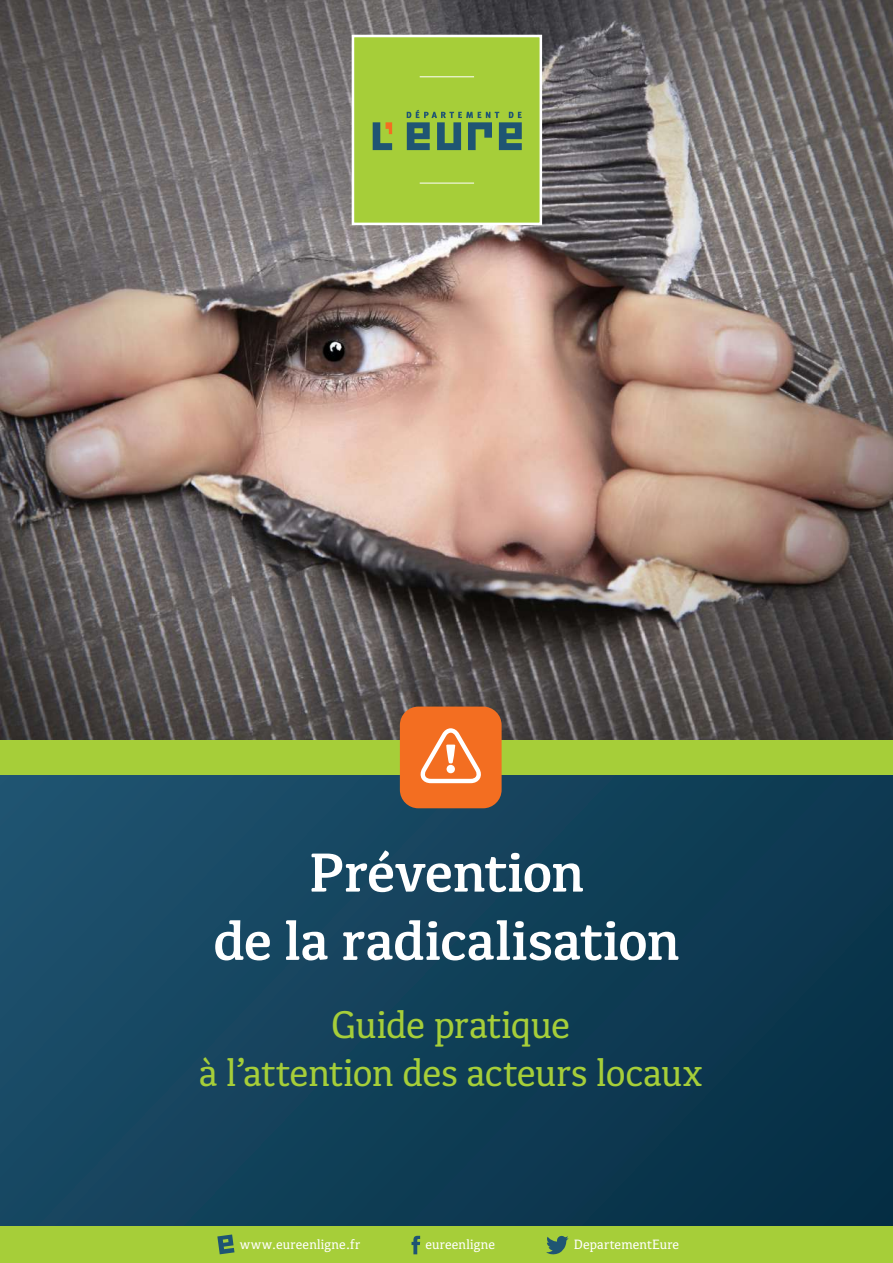
<style>
.page{position:relative;width:893px;height:1263px;background:#fff}
.page>*{position:absolute;margin:0;border:0;box-sizing:border-box;transform-origin:0 0}
.t1{font:600 56.85px/68.2px "Kefa II Pro";letter-spacing:-.01em;color:#fff;text-align:center}
.t2{font:40.05px/48px "Kefa II Pro";letter-spacing:-.015em;color:#a6ce39;text-align:center}
.t3{font:13.95px "Kefa II Pro";letter-spacing:.01em;color:#fff}
</style>
<div class="page">
<div style="left:0;top:775px;width:893px;height:488px;background:linear-gradient(to right,#1c4e6a,#083249)"></div>
<img style="left:0;top:0;width:893px;height:740px">
<div style="left:0;top:740px;width:893px;height:35px;background:#a6ce39"></div>
<div style="left:352px;top:35px;width:190px;height:190px;background:#a6ce39;border:3px solid #fff"></div>
<hr style="left:420px;top:183px;width:54px;height:1px;background:#fff">
<hr style="left:420px;top:76px;width:54px;height:1px;background:#fff">
<svg style="left:373px;top:122px;width:19px;height:28px"></svg>
<svg style="left:407px;top:110px;width:115px;height:40px"></svg>
<div style="left:0;top:1226px;width:893px;height:37px;background:#a6ce39"></div>
<svg style="left:217px;top:1234px;width:17px;height:20px"></svg>
<svg style="left:411px;top:1236px;width:9px;height:18px"></svg>
<svg style="left:546px;top:1236px;width:23px;height:19px"></svg>
<div style="left:400px;top:706px;width:102px;height:102px;background:#f36e21;border-radius:18px"></div>
<svg style="left:420px;top:728px;width:61px;height:55px"></svg>
<div style="left:447px;top:765px;width:8px;height:8px;background:#fff;border-radius:50%"></div>
<h1 class="t1" style="left:213px;top:839px;width:468px">Prévention<br>de la radicalisation</h1>
<h2 class="t2" style="left:199px;top:1001px;width:505px">Guide pratique<br>à l’attention des acteurs locaux</h2>
<p class="t3" style="left:240px;top:1236px;width:122px">www.eureenligne.fr</p>
<p class="t3" style="left:426px;top:1236px;width:71px">eureenligne</p>
<p class="t3" style="left:574px;top:1236px;width:107px">DepartementEure</p>
</div>
